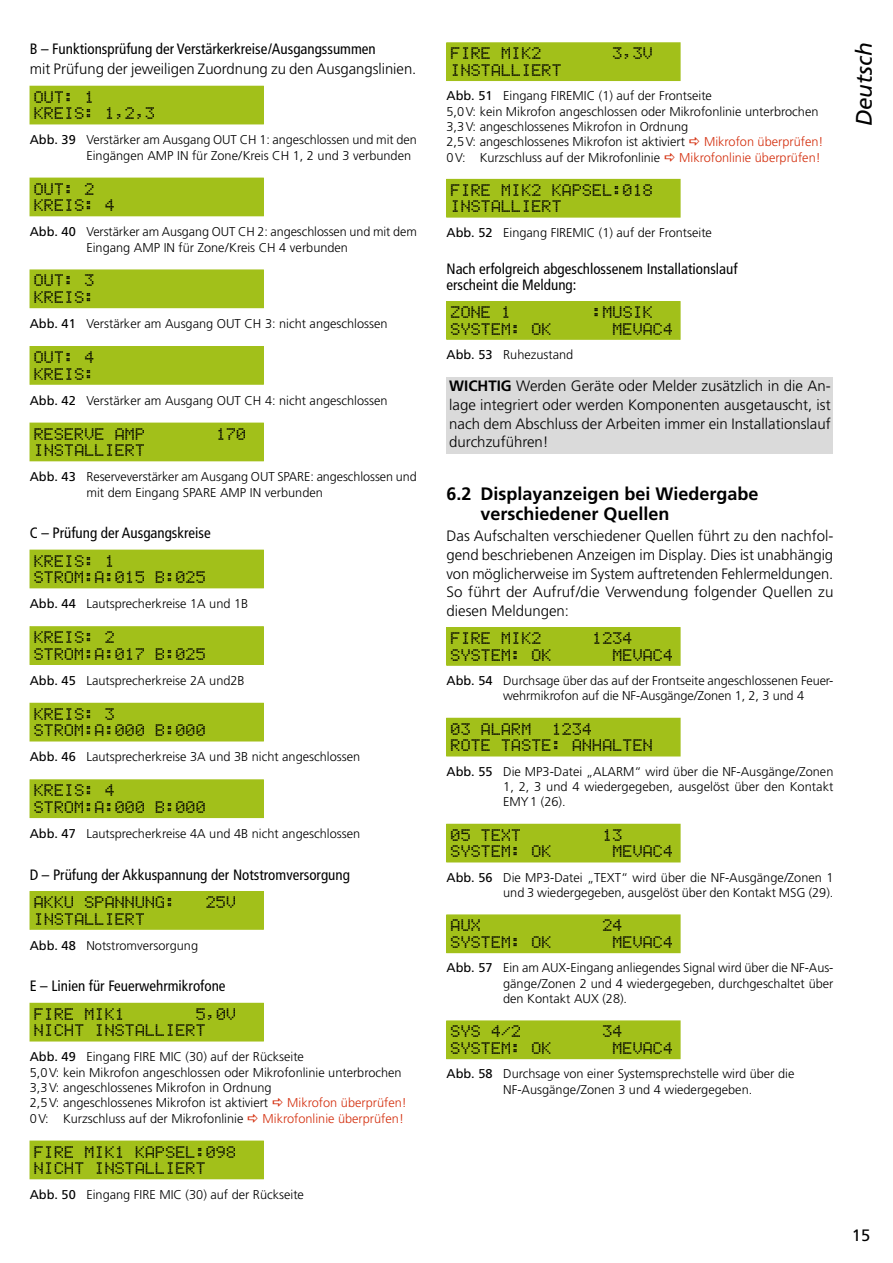
<style>
.page{position:relative;width:893px;height:1263px;background:#fff}
.page>*{position:absolute;margin:0;border:0;box-sizing:border-box;transform-origin:0 0}
.t1{font:italic 22.5px "Frutiger LT Pro";color:#000}
.t2{font:700 18px/19.8px "Frutiger LT Pro";color:#000}
.t3{font:16.5px "Frutiger LT Pro";color:#000}
.t4{font:300 15px/18.8px "Frutiger LT Pro";color:#000;text-align:justify}
.Überschrift_A{font:condensed 15px/16.5px "Frutiger LT Pro";color:#000}
.t5{font:13.5px/16.5px "Alpha Num LCD";color:#000}
.t6{font:300 12.75px/15.3px "Frutiger LT Pro";color:#000}
.t7{font:300 12.75px "Frutiger LT Pro";color:#d4300f}
.s1{font-weight:400}
.s2{font-weight:700}
</style>
<div class="page">
<div style="left:30px;top:86px;width:233px;height:38px;background:#a2c01a"></div>
<div style="left:30px;top:178px;width:233px;height:38px;background:#a2c01a"></div>
<div style="left:30px;top:270px;width:233px;height:38px;background:#a2c01a"></div>
<div style="left:30px;top:346px;width:233px;height:38px;background:#a2c01a"></div>
<div style="left:30px;top:423px;width:233px;height:38px;background:#a2c01a"></div>
<div style="left:30px;top:550px;width:233px;height:38px;background:#a2c01a"></div>
<div style="left:30px;top:627px;width:233px;height:37px;background:#a2c01a"></div>
<div style="left:30px;top:626px;width:234px;height:39px;border:1px solid #a2c01a"></div>
<div style="left:30px;top:703px;width:233px;height:38px;background:#a2c01a"></div>
<div style="left:30px;top:780px;width:233px;height:37px;background:#a2c01a"></div>
<div style="left:30px;top:779px;width:234px;height:39px;border:1px solid #a2c01a"></div>
<div style="left:30px;top:891px;width:233px;height:38px;background:#a2c01a"></div>
<div style="left:30px;top:1003px;width:233px;height:38px;background:#a2c01a"></div>
<div style="left:30px;top:1141px;width:233px;height:38px;background:#a2c01a"></div>
<div style="left:447px;top:43px;width:233px;height:38px;background:#a2c01a"></div>
<div style="left:447px;top:179px;width:233px;height:38px;background:#a2c01a"></div>
<div style="left:447px;top:302px;width:233px;height:37px;background:#a2c01a"></div>
<div style="left:446px;top:301px;width:234px;height:39px;border:1px solid #a2c01a"></div>
<div style="left:446px;top:377px;width:387px;height:77px;background:#dadada"></div>
<div style="left:447px;top:627px;width:233px;height:38px;background:#a2c01a"></div>
<div style="left:446px;top:627px;width:234px;height:39px;border:1px solid #a2c01a"></div>
<div style="left:447px;top:718px;width:233px;height:38px;background:#a2c01a"></div>
<div style="left:447px;top:824px;width:233px;height:38px;background:#a2c01a"></div>
<div style="left:447px;top:915px;width:233px;height:38px;background:#a2c01a"></div>
<div style="left:447px;top:1021px;width:233px;height:38px;background:#a2c01a"></div>
<p class="Überschrift_A" style="left:30px;top:40px;width:348px">B – Funktionsprüfung der Verstärkerkreise/Ausgangssummen</p>
<p class="t4" style="left:30px;top:60px;width:388px">mit Prüfung der jeweiligen Zuordnung zu den Ausgangslinien.</p>
<p class="t5" style="left:35px;top:89px;width:123px">OUT: 1<br>KREIS: 1,2,3</p>
<p class="t6" style="left:86px;top:132px;width:332px;text-indent:-57px"><span class="s1">Abb. 39</span> Verstärker am Ausgang OUT CH 1: angeschlossen und mit den<br>Eingängen AMP IN für Zone/Kreis CH 1, 2 und 3 verbunden</p>
<p class="t5" style="left:35px;top:180px;width:82px">OUT: 2<br>KREIS: 4</p>
<p class="t6" style="left:86px;top:224px;width:332px;text-indent:-57px"><span class="s1">Abb. 40</span> Verstärker am Ausgang OUT CH 2: angeschlossen und mit dem<br>Eingang AMP IN für Zone/Kreis CH 4 verbunden</p>
<p class="t5" style="left:35px;top:272px;width:62px">OUT: 3<br>KREIS:</p>
<p class="t6" style="left:30px;top:316px;width:359px"><span class="s1">Abb. 41</span> Verstärker am Ausgang OUT CH 3: nicht angeschlossen</p>
<p class="t5" style="left:35px;top:349px;width:62px">OUT: 4<br>KREIS:</p>
<p class="t6" style="left:30px;top:393px;width:359px"><span class="s1">Abb. 42</span> Verstärker am Ausgang OUT CH 4: nicht angeschlossen</p>
<p class="t5" style="left:35px;top:425px;width:113px">RESERVE AMP</p>
<p class="t5" style="left:217px;top:425px;width:32px">170</p>
<p class="t5" style="left:35px;top:442px;width:113px">INSTALLIERT</p>
<p class="t6" style="left:86px;top:469px;width:332px;text-indent:-57px"><span class="s1">Abb. 43</span> Reserveverstärker am Ausgang OUT SPARE: angeschlossen und mit dem Eingang SPARE AMP IN verbunden</p>
<p class="Überschrift_A" style="left:30px;top:525px;width:183px">C – Prüfung der Ausgangskreise</p>
<p class="t5" style="left:35px;top:552px;width:173px">KREIS: 1<br>STROM:A:015 B:025</p>
<p class="t6" style="left:30px;top:596px;width:220px"><span class="s1">Abb. 44</span> Lautsprecherkreise 1A und 1B</p>
<p class="t5" style="left:35px;top:629px;width:173px">KREIS: 2<br>STROM:A:017 B:025</p>
<p class="t6" style="left:30px;top:673px;width:216px"><span class="s1">Abb. 45</span> Lautsprecherkreise 2A und2B</p>
<p class="t5" style="left:35px;top:706px;width:173px">KREIS: 3<br>STROM:A:000 B:000</p>
<p class="t6" style="left:30px;top:749px;width:332px"><span class="s1">Abb. 46</span> Lautsprecherkreise 3A und 3B nicht angeschlossen</p>
<p class="t5" style="left:35px;top:782px;width:173px">KREIS: 4<br>STROM:A:000 B:000</p>
<p class="t6" style="left:30px;top:826px;width:332px"><span class="s1">Abb. 47</span> Lautsprecherkreise 4A und 4B nicht angeschlossen</p>
<p class="Überschrift_A" style="left:30px;top:866px;width:322px">D – Prüfung der Akkuspannung der Notstromversorgung</p>
<p class="t5" style="left:35px;top:894px;width:143px">AKKU SPANNUNG:</p>
<p class="t5" style="left:207px;top:894px;width:32px">25V</p>
<p class="t5" style="left:35px;top:910px;width:113px">INSTALLIERT</p>
<p class="t6" style="left:30px;top:938px;width:170px"><span class="s1">Abb. 48</span> Notstromversorgung</p>
<p class="Überschrift_A" style="left:30px;top:978px;width:197px">E – Linien für Feuerwehrmikrofone</p>
<p class="t5" style="left:35px;top:1005px;width:93px">FIRE MIK1</p>
<p class="t5" style="left:35px;top:1005px;width:204px;text-indent:162px">5,0V<br>NICHT INSTALLIERT</p>
<p class="t6" style="left:30px;top:1049px;width:373px"><span class="s1">Abb. 49</span> Eingang FIRE MIC (30) auf der Rückseite<br>5,0V: kein Mikrofon angeschlossen oder Mikrofonlinie unterbrochen 3,3V: angeschlossenes Mikrofon in Ordnung<br>2,5V: angeschlossenes Mikrofon ist aktiviert</p>
<p class="t7" style="left:287px;top:1095px;width:121px">Mikrofon überprüfen!</p>
<p class="t6" style="left:30px;top:1111px;width:215px">0V: Kurzschluss auf der Mikrofonlinie</p>
<p class="t7" style="left:262px;top:1111px;width:143px">Mikrofonlinie überprüfen!</p>
<p class="t5" style="left:35px;top:1143px;width:204px">FIRE MIK1 KAPSEL:098<br>NICHT INSTALLIERT</p>
<p class="t6" style="left:30px;top:1187px;width:276px"><span class="s1">Abb. 50</span> Eingang FIRE MIC (30) auf der Rückseite</p>
<p class="t5" style="left:451px;top:45px;width:93px">FIRE MIK2</p>
<p class="t5" style="left:613px;top:45px;width:42px">3,3V</p>
<p class="t5" style="left:451px;top:62px;width:113px">INSTALLIERT</p>
<p class="t6" style="left:446px;top:88px;width:373px"><span class="s1">Abb. 51</span> Eingang FIREMIC (1) auf der Frontseite<br>5,0V: kein Mikrofon angeschlossen oder Mikrofonlinie unterbrochen 3,3V: angeschlossenes Mikrofon in Ordnung<br>2,5V: angeschlossenes Mikrofon ist aktiviert</p>
<p class="t7" style="left:704px;top:134px;width:121px">Mikrofon überprüfen!</p>
<p class="t6" style="left:446px;top:150px;width:215px">0V: Kurzschluss auf der Mikrofonlinie</p>
<p class="t7" style="left:679px;top:150px;width:143px">Mikrofonlinie überprüfen!</p>
<p class="t5" style="left:451px;top:182px;width:204px">FIRE MIK2 KAPSEL:018<br>INSTALLIERT</p>
<p class="t6" style="left:446px;top:225px;width:267px"><span class="s1">Abb. 52</span> Eingang FIREMIC (1) auf der Frontseite</p>
<p class="Überschrift_A" style="left:446px;top:260px;width:293px">Nach erfolgreich abgeschlossenem Installationslauf erscheint die Meldung:</p>
<p class="t5" style="left:451px;top:304px;width:62px">ZONE 1</p>
<p class="t5" style="left:593px;top:304px;width:62px">:MUSIK</p>
<p class="t5" style="left:451px;top:320px;width:103px">SYSTEM: OK</p>
<p class="t5" style="left:613px;top:320px;width:62px">MEVAC4</p>
<p class="t6" style="left:446px;top:347px;width:128px"><span class="s1">Abb. 53</span> Ruhezustand</p>
<p class="t4" style="left:449px;top:377px;width:383px"><span class="s2">WICHTIG</span> Werden Geräte oder Melder zusätzlich in die An&shy;lage integriert oder werden Komponenten ausgetauscht, ist nach dem Abschluss der Arbeiten immer ein Installationslauf durchzuführen!</p>
<p class="t2" style="left:480px;top:484px;width:280px;text-indent:-34px">6.2 Displayanzeigen bei Wiedergabe verschiedener Quellen</p>
<p class="t4" style="left:446px;top:527px;width:388px">Das Aufschalten verschiedener Quellen führt zu den nachfol&shy;gend beschriebenen Anzeigen im Display. Dies ist unabhängig von möglicherweise im System auftretenden Fehlermeldungen.<br>So führt der Aufruf/die Verwendung folgender Quellen zu diesen Meldungen:</p>
<p class="t5" style="left:451px;top:630px;width:93px">FIRE MIK2</p>
<p class="t5" style="left:593px;top:630px;width:42px">1234</p>
<p class="t5" style="left:451px;top:646px;width:103px">SYSTEM: OK</p>
<p class="t5" style="left:613px;top:646px;width:62px">MEVAC4</p>
<p class="t6" style="left:503px;top:673px;width:331px;text-indent:-57px"><span class="s1">Abb. 54</span> Durchsage über das auf der Frontseite angeschlossenen Feuer&shy;wehrmikrofon auf die NF-Ausgänge/Zonen 1, 2, 3 und 4</p>
<p class="t5" style="left:451px;top:721px;width:82px">03 ALARM</p>
<p class="t5" style="left:451px;top:721px;width:204px;text-indent:101px">1234<br>ROTE TASTE: ANHALTEN</p>
<p class="t6" style="left:503px;top:764px;width:332px;text-align:justify;text-indent:-57px"><span class="s1">Abb. 55</span> Die MP3-Datei „ALARM“ wird über die NF-Ausgänge/Zonen 1, 2, 3 und 4 wiedergegeben, ausgelöst über den Kontakt EMY1 (26).</p>
<p class="t5" style="left:451px;top:826px;width:72px">05 TEXT</p>
<p class="t5" style="left:603px;top:826px;width:22px">13</p>
<p class="t5" style="left:451px;top:843px;width:103px">SYSTEM: OK</p>
<p class="t5" style="left:613px;top:843px;width:62px">MEVAC4</p>
<p class="t6" style="left:446px;top:870px;width:388px;text-align:right"><span class="s1">Abb. 56</span> Die MP3-Datei „TEXT“ wird über die NF-Ausgänge/Zonen 1 und 3 wiedergegeben, ausgelöst über den Kontakt MSG (29).</p>
<p class="t5" style="left:451px;top:917px;width:32px">AUX</p>
<p class="t5" style="left:603px;top:917px;width:22px">24</p>
<p class="t5" style="left:451px;top:934px;width:103px">SYSTEM: OK</p>
<p class="t5" style="left:613px;top:934px;width:62px">MEVAC4</p>
<p class="t6" style="left:503px;top:960px;width:332px;text-align:justify;text-indent:-57px"><span class="s1">Abb. 57</span> Ein am AUX-Eingang anliegendes Signal wird über die NF-Aus&shy;gänge/Zonen 2 und 4 wiedergegeben, durchgeschaltet über den Kontakt AUX (28).</p>
<p class="t5" style="left:451px;top:1023px;width:72px">SYS 4/2</p>
<p class="t5" style="left:603px;top:1023px;width:22px">34</p>
<p class="t5" style="left:451px;top:1040px;width:103px">SYSTEM: OK</p>
<p class="t5" style="left:613px;top:1040px;width:62px">MEVAC4</p>
<p class="t6" style="left:503px;top:1066px;width:293px;text-indent:-57px"><span class="s1">Abb. 58</span> Durchsage von einer Systemsprechstelle wird über die<br>NF-Ausgänge/Zonen 3 und 4 wiedergegeben.</p>
<h1 class="t1" style="left:851px;top:126px;width:85px;rotate:-90deg">Deutsch</h1>
<p class="t3" style="left:852px;top:1226px;width:20px">15</p>
</div>
